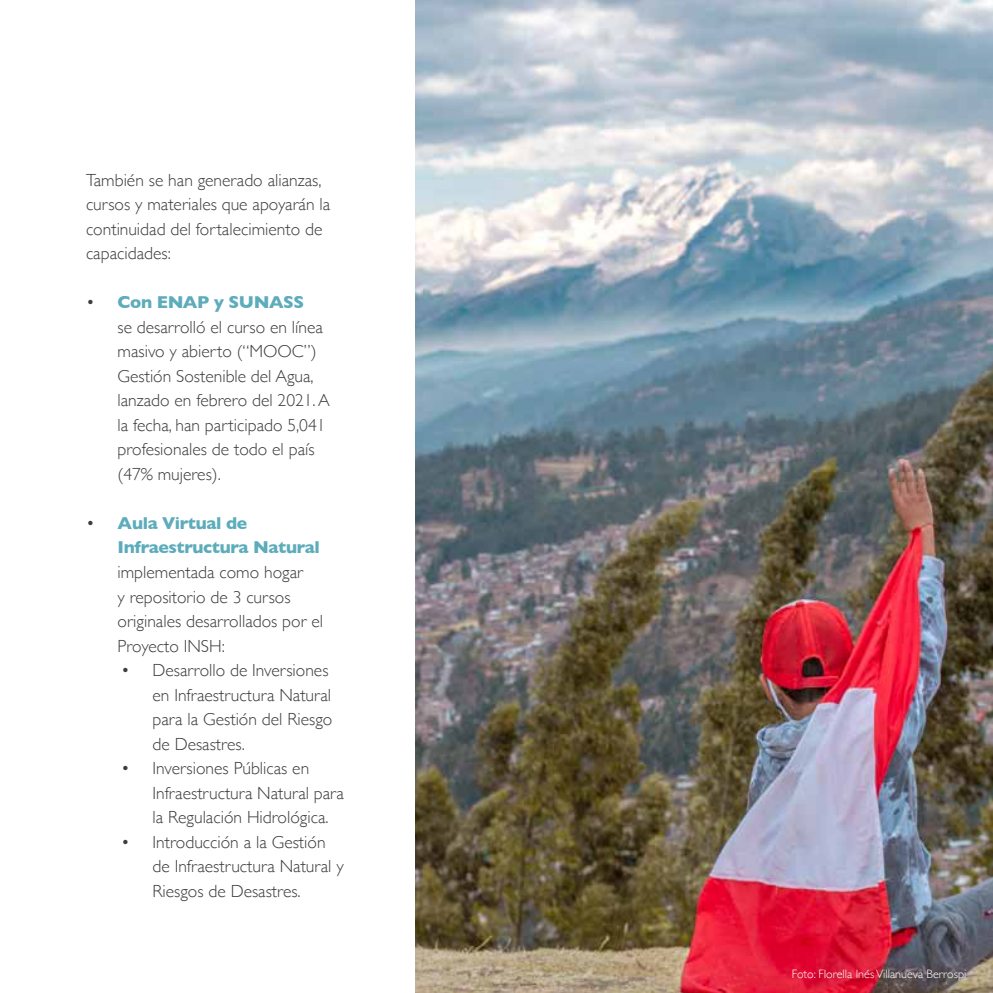
<style>
.page{position:relative;width:993px;height:993px;background:#fff}
.page>*{position:absolute;margin:0;border:0;box-sizing:border-box;transform-origin:0 0}
.t1{font:300 17.5px/24.5px "Gill Sans";color:#3c3c3b}
.t2{font:700 17.5px/24.5px "Gill Sans";letter-spacing:-.02em;color:#5dacbb}
.t3{font:300 12.08px "Gill Sans";color:#fff}
.s1{font-weight:700;color:#5dacbb}
.s2{font-weight:300;color:#3c3c3b}
</style>
<div class="page">
<img style="left:415px;top:0;width:577px;height:992px">
<p class="t1" style="left:86px;top:167px;width:246px">También se han generado alianzas, cursos y materiales que apoyarán la continuidad del fortalecimiento de capacidades:</p>
<p class="t1" style="left:117px;top:289px;width:214px;text-indent:-32px">• <span class="s1">Con ENAP y SUNASS<br></span>se desarrolló el curso en línea masivo y abierto (“MOOC”)<br>Gestión Sostenible del Agua, lanzado en febrero del 2021. A la fecha, han participado 5,041 profesionales de todo el país (47% mujeres).</p>
<p class="t2" style="left:117px;top:510px;width:204px;text-indent:-32px"><span class="s2">•</span> Aula Virtual de<br>Infraestructura Natural</p>
<p class="t1" style="left:117px;top:559px;width:207px">implementada como hogar<br>y repositorio de 3 cursos originales desarrollados por el<br>Proyecto INSH:</p>
<p class="t1" style="left:152px;top:657px;width:181px;text-indent:-32px">• Desarrollo de Inversiones en Infraestructura Natural para la Gestión del Riesgo de Desastres.</p>
<p class="t1" style="left:152px;top:755px;width:193px;text-indent:-32px">• Inversiones Públicas en<br>Infraestructura Natural para la Regulación Hidrológica.</p>
<p class="t1" style="left:152px;top:828px;width:193px;text-indent:-32px">• Introducción a la Gestión de Infraestructura Natural y<br>Riesgos de Desastres.</p>
<p class="t3" style="left:791px;top:964px;width:176px">Foto: FIorella Inés Villanueva Berrospi</p>
</div>
